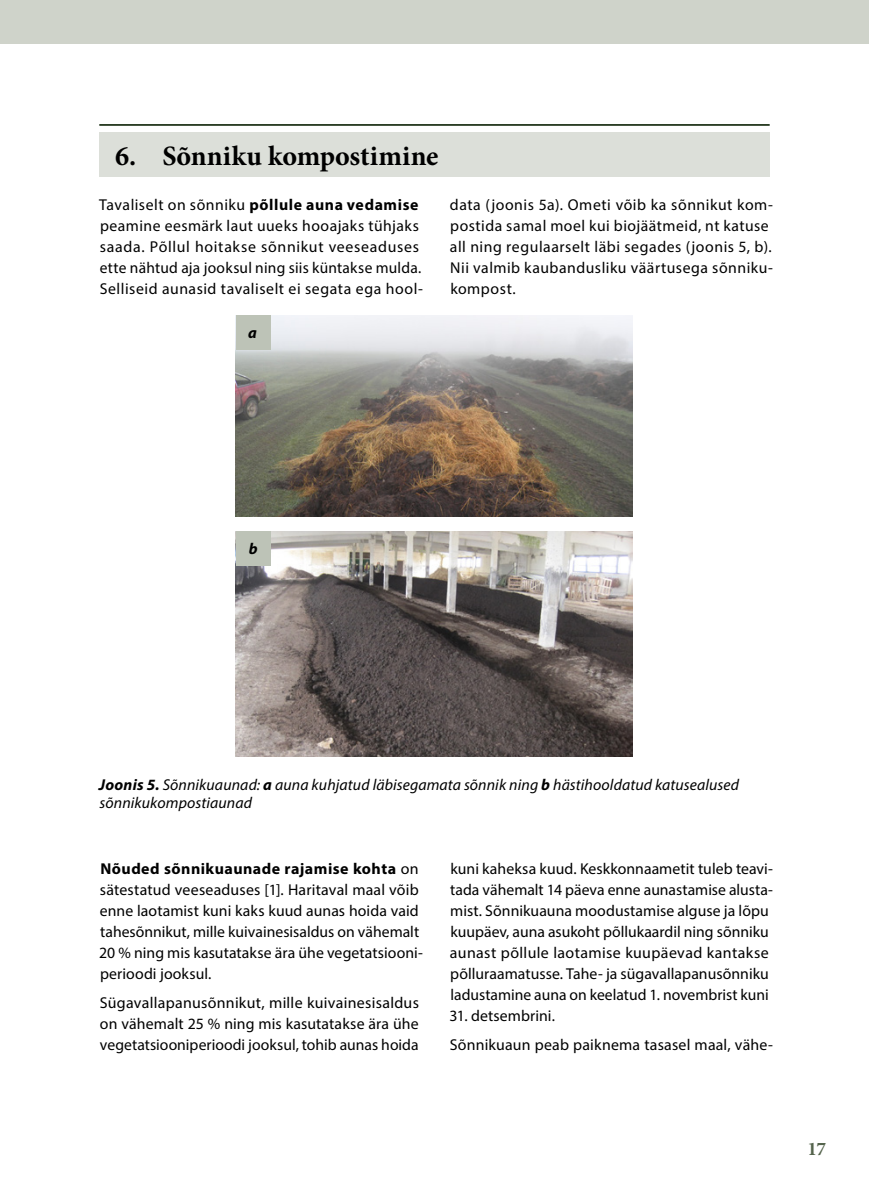
<style>
.page{position:relative;width:869px;height:1191px;background:#fff}
.page>*{position:absolute;margin:0;border:0;box-sizing:border-box;transform-origin:0 0}
.Heading_1{font:700 28px "Minion Pro";letter-spacing:.005em;color:#000}
.t1{font:700 19.25px "Minion Pro";color:#55644d}
.tekst2{font:15.75px/21px "Myriad Pro";letter-spacing:.01em;color:#000}
.tekst2-2{font:15.75px/21px "Myriad Pro";letter-spacing:.035em;color:#000}
.tekst2-3{font:15.75px/21px "Myriad Pro";letter-spacing:.03em;color:#000}
.tabeli_pealkiri{font:italic 15.75px/17.5px "Myriad Pro";letter-spacing:.005em;color:#000}
.tabeli_pealkiri-2{font:italic 700 15.75px "Myriad Pro";color:#000}
.s1{font-weight:700}
</style>
<div class="page">
<div style="left:0;top:0;width:868px;height:44px;background:#cfd3ca"></div>
<div style="left:99px;top:132px;width:670px;height:45px;background:#dcdfd9"></div>
<hr style="left:99px;top:124px;width:670px;height:2px;background:#1e3218">
<img style="left:235px;top:315px;width:397px;height:201px">
<div style="left:235px;top:315px;width:35px;height:35px;background:#bdc3b7"></div>
<img style="left:235px;top:531px;width:397px;height:225px">
<div style="left:235px;top:531px;width:35px;height:35px;background:#bdc3b7"></div>
<p class="Heading_1" style="left:115px;top:136px;width:325px">6. Sõnniku kompostimine</p>
<p class="tekst2-2" style="left:99px;top:194px;width:325px">Tavaliselt on sõnniku <span class="s1">põllule auna vedamise </span>peamine eesmärk laut uueks hooajaks tühjaks saada. Põllul hoitakse sõnnikut veeseaduses ette nähtud aja jooksul ning siis küntakse mulda.<br>Selliseid aunasid tavaliselt ei segata ega hool-</p>
<p class="tekst2-3" style="left:449px;top:194px;width:324px">data (joonis 5a). Ometi võib ka sõnnikut kom&shy;postida samal moel kui biojäätmeid, nt katuse all ning regulaarselt läbi segades (joonis 5, b).<br>Nii valmib kaubandusliku väärtusega sõnniku&shy;kompost.</p>
<p class="tabeli_pealkiri-2" style="left:248px;top:323px;width:10px">a</p>
<p class="tabeli_pealkiri-2" style="left:248px;top:539px;width:10px">b</p>
<p class="tabeli_pealkiri" style="left:99px;top:776px;width:641px"><span class="s1">Joonis 5.</span> Sõnnikuaunad: <span class="s1">a</span> auna kuhjatud läbisegamata sõnnik ning <span class="s1">b</span> hästihooldatud katusealused sõnnikukompostiaunad</p>
<p class="tekst2" style="left:99px;top:858px;width:325px"><span class="s1">Nõuded sõnnikuaunade rajamise kohta</span> on sätestatud veeseaduses [1]. Haritaval maal võib enne laotamist kuni kaks kuud aunas hoida vaid tahesõnnikut, mille kuivainesisaldus on vähemalt 20 % ning mis kasutatakse ära ühe vegetatsiooni&shy;perioodi jooksul.</p>
<p class="tekst2" style="left:100px;top:991px;width:320px;text-align:justify">Sügavallapanusõnnikut, mille kuivainesisaldus on vähemalt 25 % ning mis kasutatakse ära ühe vegetatsiooniperioodi jooksul, tohib aunas hoida</p>
<p class="tekst2" style="left:450px;top:858px;width:324px">kuni kaheksa kuud. Keskkonnaametit tuleb teavi&shy;tada vähemalt 14 päeva enne aunastamise alusta&shy;mist. Sõnnikuauna moodustamise alguse ja lõpu kuupäev, auna asukoht põllukaardil ning sõnniku aunast põllule laotamise kuupäevad kantakse põlluraamatusse. Tahe- ja sügavallapanusõnniku ladustamine auna on keelatud 1. novembrist kuni</p>
<p class="tekst2" style="left:449px;top:1005px;width:105px">31. detsembrini.</p>
<p class="tekst2" style="left:449px;top:1033px;width:324px">Sõnnikuaun peab paiknema tasasel maal, vähe-</p>
<p class="t1" style="left:807px;top:1135px;width:20px">17</p>
</div>
